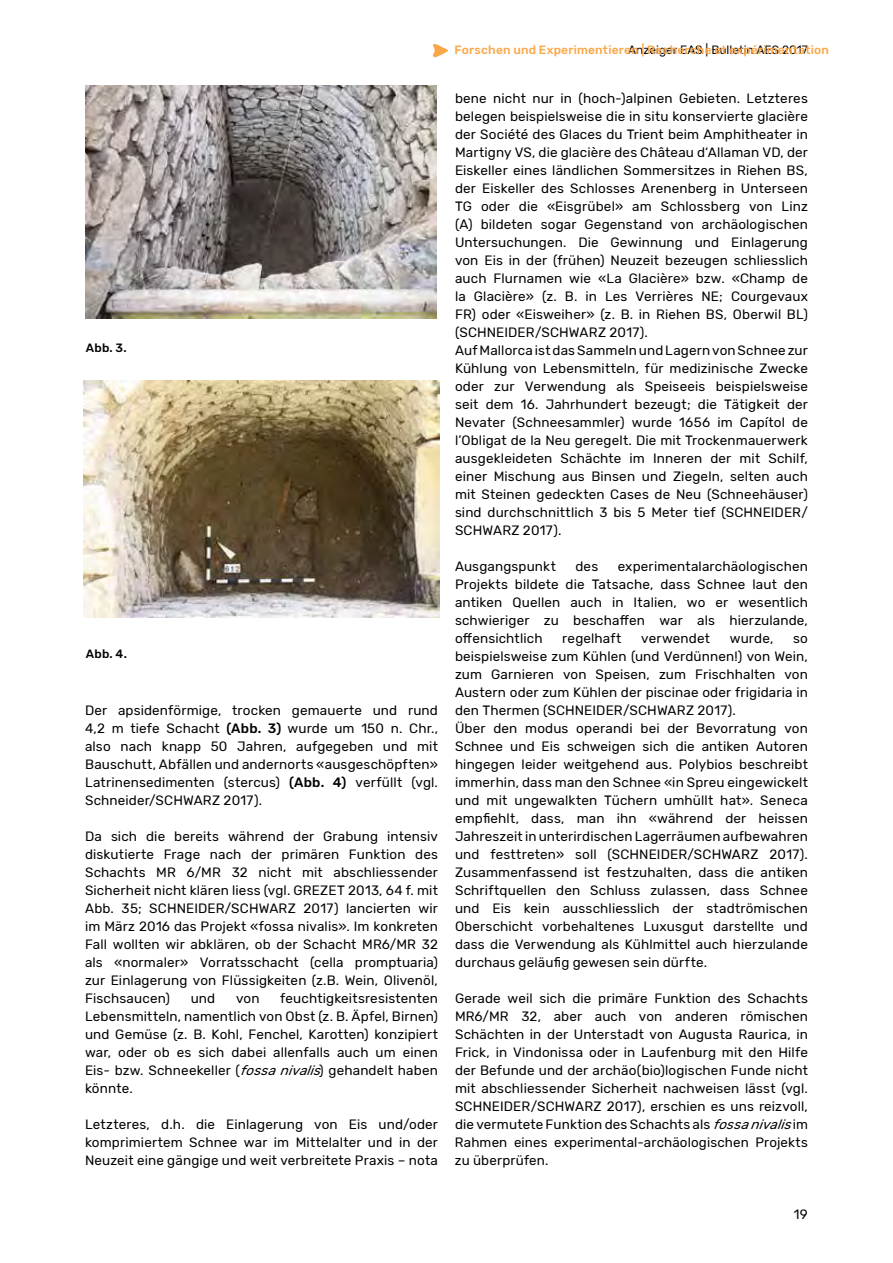
<style>
.page{position:relative;width:893px;height:1263px;background:#fff}
.page>*{position:absolute;margin:0;border:0;box-sizing:border-box;transform-origin:0 0}
.t1{font:13.5px/18px "Rubik";letter-spacing:.01em;color:#000;text-align:justify}
.t2{font:500 12px "Rubik";letter-spacing:.015em;color:#faa74a}
.t3{font:12px "Rubik";color:#000}
.t4{font:500 12px "Rubik";letter-spacing:.02em;color:#000}
.s1{font-weight:500}
.s2{font-style:italic}
</style>
<div class="page">
<svg style="left:433px;top:44px;width:15px;height:13px"></svg>
<img style="left:85px;top:85px;width:351px;height:234px">
<img style="left:84px;top:381px;width:355px;height:236px">
<p class="t4" style="left:86px;top:341px;width:42px">Abb. 3.</p>
<p class="t4" style="left:86px;top:647px;width:43px">Abb. 4.</p>
<p class="t1" style="left:85px;top:702px;width:354px">Der apsidenförmige, trocken gemauerte und rund 4,2 m tiefe Schacht <span class="s1">(Abb. 3)</span> wurde um 150 n. Chr., also nach knapp 50 Jahren, aufgegeben und mit Bauschutt, Abfällen und andernorts «ausgeschöpften» Latrinensedimenten (stercus) <span class="s1">(Abb. 4)</span> verfüllt (vgl.<br>Schneider/SCHWARZ 2017).</p>
<p class="t1" style="left:85px;top:828px;width:354px">Da sich die bereits während der Grabung intensiv diskutierte Frage nach der primären Funktion des Schachts MR 6/MR 32 nicht mit abschliessender Sicherheit nicht klären liess (vgl. GREZET 2013, 64 f. mit Abb. 35; SCHNEIDER/SCHWARZ 2017) lancierten wir im März 2016 das Projekt «fossa nivalis». Im konkreten Fall wollten wir abklären, ob der Schacht MR6/MR 32 als «normaler» Vorratsschacht (cella promptuaria) zur Einlagerung von Flüssigkeiten (z.B. Wein, Olivenöl, Fischsaucen)</p>
<p class="t1" style="left:85px;top:990px;width:354px;text-indent:195px">feuchtigkeitsresistenten Lebensmitteln, namentlich von Obst (z. B. Äpfel, Birnen) und Gemüse (z. B. Kohl, Fenchel, Karotten) konzipiert war, oder ob es sich dabei allenfalls auch um einen Eis- bzw. Schneekeller (<span class="s2">fossanivalis</span>) gehandelt haben könnte.</p>
<p class="t1" style="left:85px;top:1116px;width:354px">Letzteres, d.h. die Einlagerung von Eis und/oder komprimiertem Schnee war im Mittelalter und in der Neuzeit eine gängige und weit verbreitete Praxis – nota</p>
<p class="t1" style="left:191px;top:990px;width:26px">und</p>
<p class="t1" style="left:236px;top:990px;width:25px">von</p>
<p class="t3" style="left:628px;top:43px;width:181px">Anzeiger EAS | Bulletin AES 2017</p>
<p class="t1" style="left:455px;top:90px;width:354px;text-align:left">bene nicht nur in (hoch-)alpinen Gebieten. Letzteres belegen beispielsweise die in situ konservierte glacière der Société des Glaces du Trient beim Amphitheater in Martigny VS, die glacière des Château d‘Allaman VD, der Eiskeller eines ländlichen Sommersitzes in Riehen BS, der Eiskeller des Schlosses Arenenberg in Unterseen TG oder die «Eisgrübel» am Schlossberg von Linz (A) bildeten sogar Gegenstand von archäologischen Untersuchungen. Die Gewinnung und Einlagerung von Eis in der (frühen) Neuzeit bezeugen schliesslich auch Flurnamen wie «La Glacière» bzw. «Champ de la Glacière» (z. B. in Les Verrières NE; Courgevaux FR) oder «Eisweiher» (z. B. in Riehen BS, Oberwil BL) (SCHNEIDER/SCHWARZ 2017).<br>Auf Mallorca ist das Sammeln und Lagern von Schnee zur Kühlung von Lebensmitteln, für medizinische Zwecke oder zur Verwendung als Speiseeis beispielsweise seit dem 16. Jahrhundert bezeugt; die Tätigkeit der Nevater (Schneesammler) wurde 1656 im Capítol de l’Obligat de la Neu geregelt. Die mit Trockenmauerwerk ausgekleideten Schächte im Inneren der mit Schilf, einer Mischung aus Binsen und Ziegeln, selten auch mit Steinen gedeckten Cases de Neu (Schneehäuser) sind durchschnittlich 3 bis 5 Meter tief (SCHNEIDER/ SCHWARZ 2017).</p>
<p class="t1" style="left:455px;top:558px;width:102px">Ausgangspunkt</p>
<p class="t1" style="left:575px;top:558px;width:24px">des</p>
<p class="t2" style="left:454px;top:43px;width:376px">Forschen und Experimentieren | Recherche et expérimentation</p>
<p class="t1" style="left:455px;top:558px;width:354px;text-indent:163px">experimentalarchäologischen Projekts bildete die Tatsache, dass Schnee laut den antiken Quellen auch in Italien, wo er wesentlich schwieriger zu beschaffen war als hierzulande, offensichtlich</p>
<p class="t1" style="left:562px;top:630px;width:61px">regelhaft</p>
<p class="t1" style="left:641px;top:630px;width:70px">verwendet</p>
<p class="t1" style="left:730px;top:630px;width:45px">wurde,</p>
<p class="t1" style="left:455px;top:630px;width:354px;text-align:left;text-indent:338px">so beispielsweise zum Kühlen (und Verdünnen!) von Wein, zum Garnieren von Speisen, zum Frischhalten von Austern oder zum Kühlen der piscinae oder frigidaria in den Thermen (SCHNEIDER/SCHWARZ 2017).<br>Über den modus operandi bei der Bevorratung von Schnee und Eis schweigen sich die antiken Autoren hingegen leider weitgehend aus. Polybios beschreibt immerhin, dass man den Schnee «in Spreu eingewickelt und mit ungewalkten Tüchern umhüllt hat». Seneca empfiehlt, dass, man ihn «während der heissen Jahreszeit in unterirdischen Lagerräumen aufbewahren und festtreten» soll (SCHNEIDER/SCHWARZ 2017).<br>Zusammenfassend ist festzuhalten, dass die antiken Schriftquellen den Schluss zulassen, dass Schnee und Eis kein ausschliesslich der stadtrömischen Oberschicht vorbehaltenes Luxusgut darstellte und dass die Verwendung als Kühlmittel auch hierzulande durchaus geläufig gewesen sein dürfte.</p>
<p class="t1" style="left:455px;top:990px;width:354px">Gerade weil sich die primäre Funktion des Schachts MR6/MR 32, aber auch von anderen römischen Schächten in der Unterstadt von Augusta Raurica, in Frick, in Vindonissa oder in Laufenburg mit den Hilfe der Befunde und der archäo(bio)logischen Funde nicht mit abschliessender Sicherheit nachweisen lässt (vgl.<br>SCHNEIDER/SCHWARZ 2017), erschien es uns reizvoll, die vermutete Funktion des Schachts als <span class="s2">fossanivalis</span>im Rahmen eines experimental-archäologischen Projekts zu überprüfen.</p>
<p class="t1" style="left:794px;top:1206px;width:15px">19</p>
</div>
